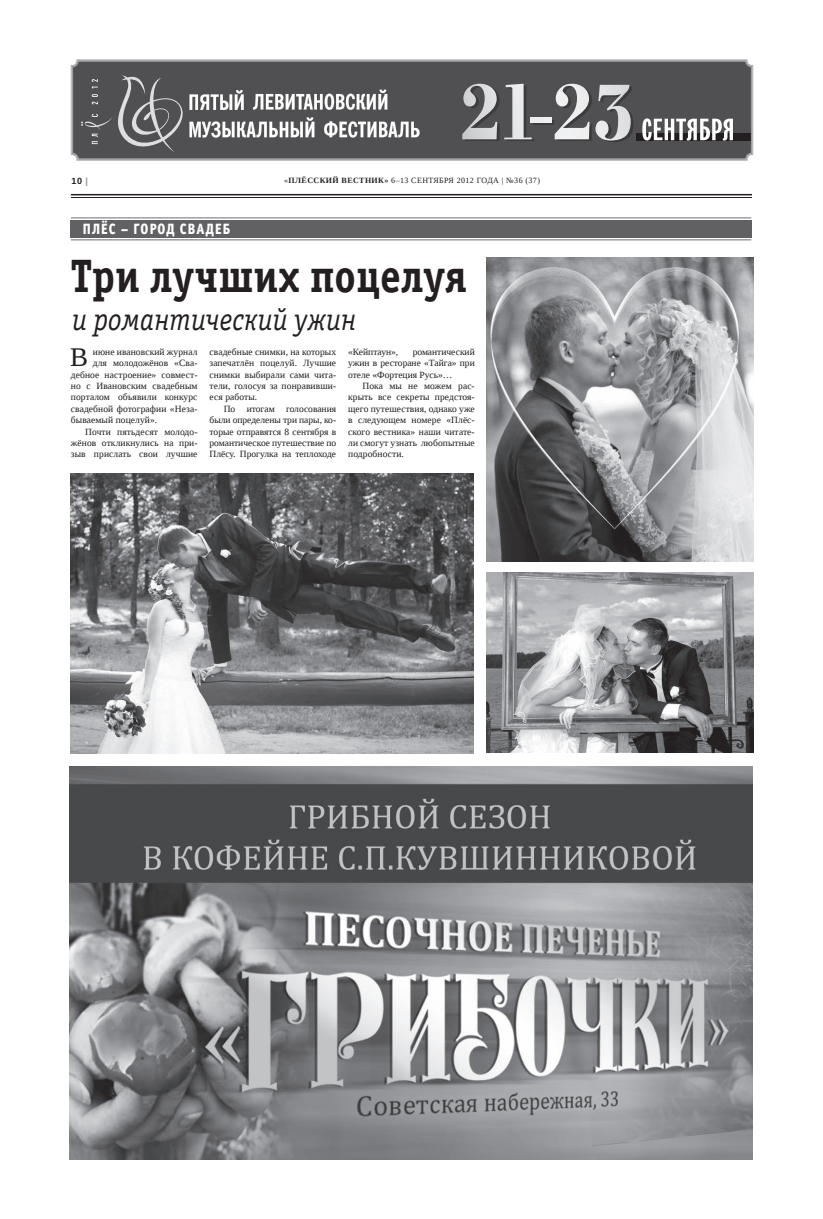
<style>
.page{position:relative;width:823px;height:1219px;background:#fff}
.page>*{position:absolute;margin:0;border:0;box-sizing:border-box;transform-origin:0 0}
.t1{font:47px "Officina Serif Bold C";color:#231f20;scale:.88 1}
.t2{font:italic 32px "Officina Serif Book C";color:#231f20;scale:.88 1}
.t3{font:26.9px "Liberation Serif";color:#231f20}
.t4{font:15px "Officina Sans Extra Bold OSC";letter-spacing:.09em;color:#fff;scale:.88 1}
.t5{font:9.5px/11.4px "Liberation Serif";letter-spacing:.01em;color:#231f20;text-align:justify}
.t6{font:700 9px "Liberation Sans";color:#231f20}
.t7{font:8px "Liberation Serif";letter-spacing:.05em;color:#231f20}
.s1{color:#939598}
.s2{font-weight:700}
</style>
<div class="page">
<hr style="left:71px;top:194px;width:680px;height:1px;background:#231f20">
<hr style="left:71px;top:197px;width:680px;height:1px;background:#231f20">
<div style="left:71px;top:220px;width:680px;height:18px;background:#616164"></div>
<hr style="left:71px;top:218px;width:679px;height:1px;background:#6c6d70">
<hr style="left:71px;top:240px;width:679px;height:1px;background:#6c6d70">
<svg style="left:71px;top:59px;width:682px;height:102px;background:#6a6a6c"></svg>
<div style="left:72px;top:61px;width:679px;height:98px;border:1px solid #a8a9ad;border-radius:6px"></div>
<img style="left:69px;top:767px;width:682px;height:392px">
<img style="left:71px;top:473px;width:402px;height:280px">
<img style="left:486px;top:257px;width:266px;height:304px">
<img style="left:486px;top:572px;width:266px;height:181px">
<p class="t6" style="left:72px;top:175px;width:18px">10 <span class="s1">|</span></p>
<p class="t7" style="left:284px;top:176px;width:257px">«<span class="s2">Плёсский вестник»</span> 6–13 сентября 2012 года | №36 (37)</p>
<h3 class="t4" style="left:83px;top:220px;width:169px">Плёс – город свадеб</h3>
<h1 class="t1" style="left:71px;top:249px;width:451px">Три лучших поцелуя</h1>
<h2 class="t2" style="left:72px;top:301px;width:324px">и романтический ужин</h2>
<h3 class="t3" style="left:70px;top:340px;width:19px">В</h3>
<p class="t5" style="left:93px;top:346px;width:106px">июне ивановский журнал</p>
<p class="t5" style="left:93px;top:357px;width:106px">для молодожёнов «Сва-</p>
<p class="t5" style="left:71px;top:369px;width:128px">дебное настроение» совмест-</p>
<p class="t5" style="left:71px;top:380px;width:128px">но с Ивановским свадебным</p>
<p class="t5" style="left:71px;top:391px;width:128px">порталом объявили конкурс</p>
<p class="t5" style="left:71px;top:403px;width:128px">свадебной фотографии «Неза-</p>
<p class="t5" style="left:71px;top:414px;width:88px">бываемый поцелуй».</p>
<p class="t5" style="left:85px;top:426px;width:114px">Почти пятьдесят молодо-</p>
<p class="t5" style="left:71px;top:437px;width:128px">жёнов откликнулись на при-</p>
<p class="t5" style="left:71px;top:448px;width:128px">зыв прислать свои лучшие</p>
<p class="t5" style="left:209px;top:346px;width:128px">свадебные снимки, на которых запечатлён поцелуй. Лучшие снимки выбирали сами чита&shy;тели, голосуя за понравивши&shy;еся работы.</p>
<p class="t5" style="left:209px;top:403px;width:128px;text-indent:14px">По итогам голосования были определены три пары, ко&shy;торые отправятся 8 сентября в романтическое путешествие по Плёсу. Прогулка на теплоходе</p>
<p class="t5" style="left:348px;top:346px;width:128px;text-indent:64px">романтический ужин в ресторане «Тайга» при отеле «Фортеция Русь»…</p>
<p class="t5" style="left:348px;top:380px;width:128px;text-indent:14px">Пока мы не можем рас&shy;крыть все секреты предстоя&shy;щего путешествия, однако уже в следующем номере «Плёс&shy;ского вестника» наши читате&shy;ли смогут узнать любопытные подробности.</p>
<p class="t5" style="left:348px;top:346px;width:52px">«Кейптаун»,</p>
</div>
